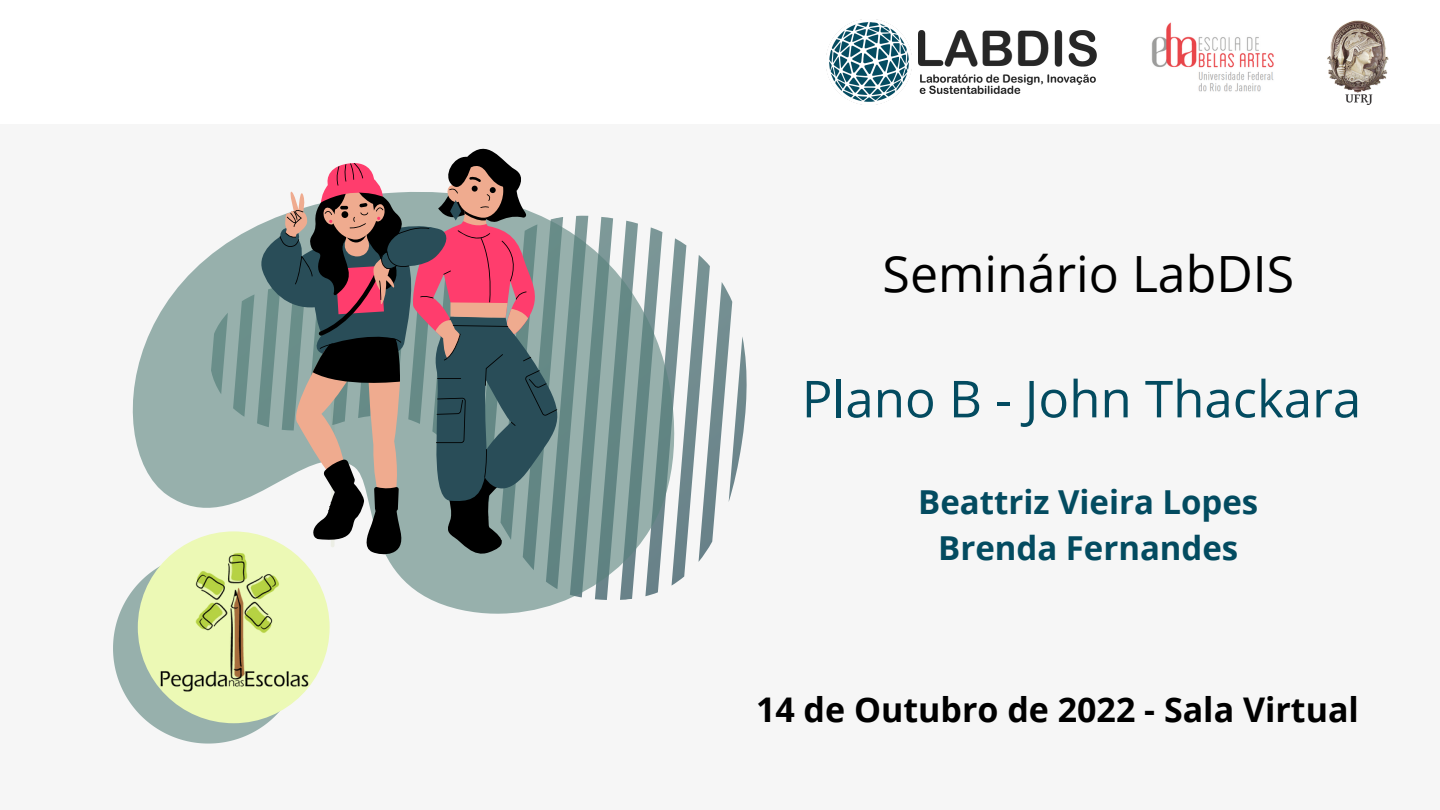
<style>
.page{position:relative;width:1440px;height:810px;background:#f6f6f6}
.page>*{position:absolute;margin:0;border:0;box-sizing:border-box;transform-origin:0 0}
.t1{font:51px "Open Sans";color:#034b60}
.t2{font:50px "Open Sans";color:#000}
.t3{font:700 34px "Open Sans";color:#000}
.t4{font:700 33px/45.8px "Open Sans";color:#034b60;text-align:center}
</style>
<div class="page">
<div style="left:0;top:0;width:1440px;height:124px;background:#fff"></div>
<img style="left:826px;top:19px;width:86px;height:86px">
<img style="left:918px;top:30px;width:178px;height:64px">
<img style="left:1327px;top:20px;width:62px;height:85px">
<img style="left:1151px;top:22px;width:123px;height:70px">
<svg style="left:675px;top:238px;width:72px;height:346px"></svg>
<svg style="left:566px;top:215px;width:109px;height:385px"></svg>
<svg style="left:113px;top:148px;width:453px;height:596px"></svg>
<div style="left:138px;top:531px;width:192px;height:192px;background:#ecf9b5;border-radius:50%"></div>
<img style="left:151px;top:542px;width:166px;height:164px">
<h2 class="t2" style="left:883px;top:239px;width:413px">Seminário LabDIS</h2>
<h1 class="t1" style="left:802px;top:363px;width:561px">Plano B - John Thackara</h1>
<p class="t4" style="left:918px;top:478px;width:342px">Beattriz Vieira Lopes<br>Brenda Fernandes</p>
<p class="t3" style="left:756px;top:686px;width:604px">14 de Outubro de 2022 - Sala Virtual</p>
</div>
